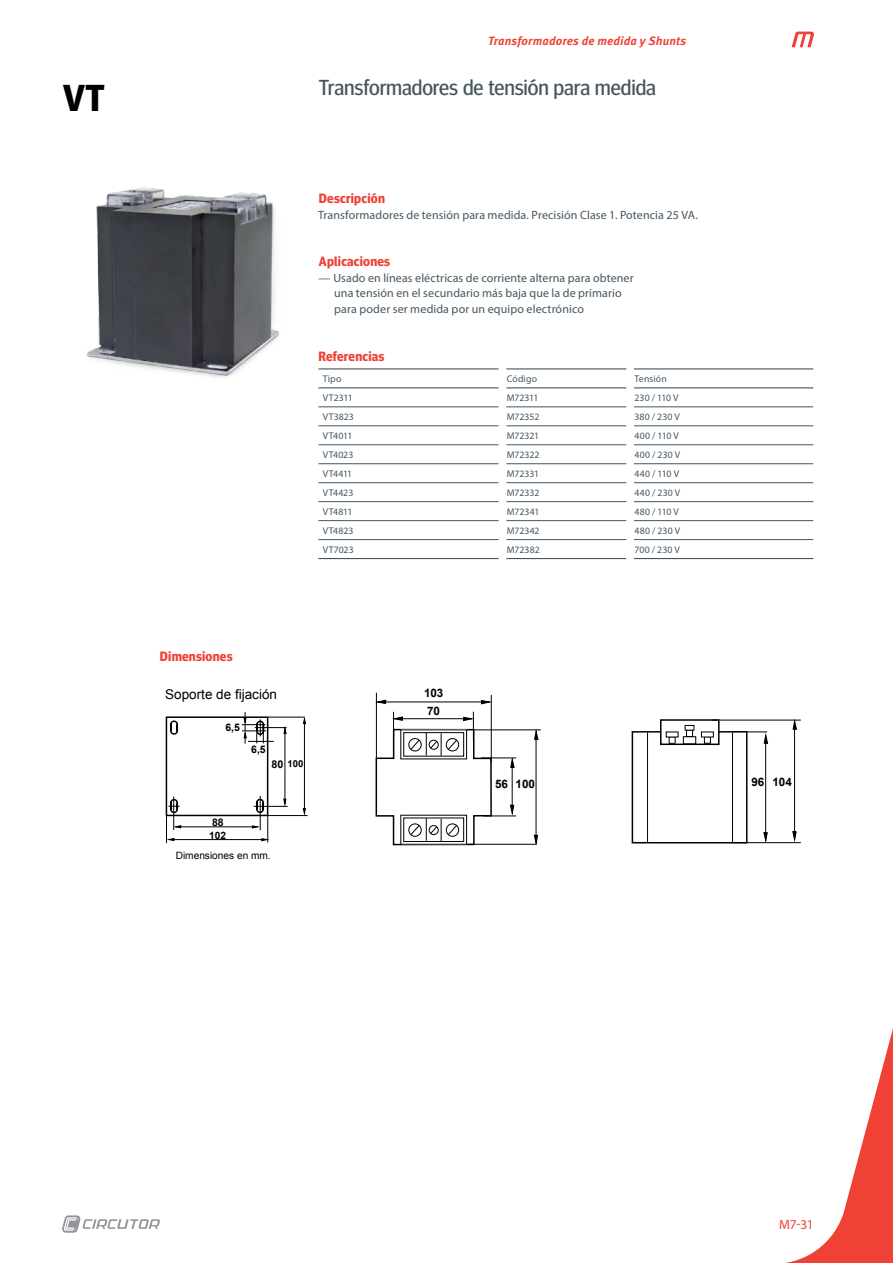
<style>
.page{position:relative;width:893px;height:1263px;background:#fff}
.page>*{position:absolute;margin:0;border:0;box-sizing:border-box;transform-origin:0 0}
.t1{font:700 37.5px "Meta Head OT";color:#000}
.t2{font:21.75px "Meta Head OT";letter-spacing:-.005em;color:#455560}
.t3{font:700 13.5px "Meta Head OT";letter-spacing:.015em;color:#ef4135}
.t4{font:13.5px "Arial";color:#000}
.t5{font:13.5px "Myriad Pro";color:#ef4135}
.t6{font:12px/15.8px "Myriad Pro";letter-spacing:.01em;color:#455560}
.t7{font:italic 700 12px "Meta Pro";letter-spacing:.01em;color:#ef4135}
.t8{font:700 11.7px/17.4px "Arial";color:#000}
.t9{font:700 10.5px "Arial";color:#000}
.t10{font:700 10.35px "Arial";color:#000}
.t11{font:700 10.2px "Arial";color:#000}
.t12{font:10.05px "Arial";color:#000}
.t13{font:9.75px "Myriad Pro";letter-spacing:.01em;color:#455560}
.t14{font:700 9.6px "Arial";color:#000}
.s1{font-size:10.8px}
</style>
<div class="page">
<svg style="left:785px;top:1029px;width:108px;height:234px"></svg>
<svg style="left:792px;top:32px;width:22px;height:15px"></svg>
<svg style="left:62px;top:1215px;width:98px;height:18px"></svg>
<img style="left:87px;top:187px;width:192px;height:191px">
<hr style="left:318px;top:558px;width:181px;height:1px;background:#455560">
<hr style="left:506px;top:558px;width:120px;height:1px;background:#455560">
<hr style="left:634px;top:558px;width:179px;height:1px;background:#455560">
<hr style="left:318px;top:407px;width:181px;height:1px;background:#455560">
<hr style="left:506px;top:407px;width:120px;height:1px;background:#455560">
<hr style="left:634px;top:407px;width:179px;height:1px;background:#455560">
<hr style="left:318px;top:426px;width:181px;height:1px;background:#455560">
<hr style="left:506px;top:426px;width:120px;height:1px;background:#455560">
<hr style="left:634px;top:426px;width:179px;height:1px;background:#455560">
<hr style="left:318px;top:368px;width:181px;height:1px;background:#455560">
<hr style="left:506px;top:368px;width:120px;height:1px;background:#455560">
<hr style="left:634px;top:368px;width:179px;height:1px;background:#455560">
<hr style="left:318px;top:387px;width:181px;height:1px;background:#455560">
<hr style="left:506px;top:387px;width:120px;height:1px;background:#455560">
<hr style="left:634px;top:387px;width:179px;height:1px;background:#455560">
<hr style="left:318px;top:444px;width:181px;height:1px;background:#455560">
<hr style="left:506px;top:444px;width:120px;height:1px;background:#455560">
<hr style="left:634px;top:444px;width:179px;height:1px;background:#455560">
<hr style="left:318px;top:463px;width:181px;height:1px;background:#455560">
<hr style="left:506px;top:463px;width:120px;height:1px;background:#455560">
<hr style="left:634px;top:463px;width:179px;height:1px;background:#455560">
<hr style="left:318px;top:482px;width:181px;height:1px;background:#455560">
<hr style="left:506px;top:482px;width:120px;height:1px;background:#455560">
<hr style="left:634px;top:482px;width:179px;height:1px;background:#455560">
<hr style="left:318px;top:501px;width:181px;height:1px;background:#455560">
<hr style="left:506px;top:501px;width:120px;height:1px;background:#455560">
<hr style="left:634px;top:501px;width:179px;height:1px;background:#455560">
<hr style="left:318px;top:520px;width:181px;height:1px;background:#455560">
<hr style="left:506px;top:520px;width:120px;height:1px;background:#455560">
<hr style="left:634px;top:520px;width:179px;height:1px;background:#455560">
<hr style="left:318px;top:539px;width:181px;height:1px;background:#455560">
<hr style="left:506px;top:539px;width:120px;height:1px;background:#455560">
<hr style="left:634px;top:539px;width:179px;height:1px;background:#455560">
<hr style="left:734px;top:731px;width:33px;height:1px;background:#000">
<div style="left:632px;top:731px;width:115px;height:112px;border:2px solid #000"></div>
<div style="left:661px;top:720px;width:58px;height:24px;background:#fff"></div>
<div style="left:660px;top:719px;width:59px;height:26px;border:2px solid #000"></div>
<hr style="left:647px;top:732px;width:1px;height:110px;background:#000">
<hr style="left:732px;top:732px;width:1px;height:110px;background:#000">
<div style="left:669px;top:736px;width:6px;height:8px;border:1px solid #000"></div>
<div style="left:704px;top:736px;width:7px;height:8px;border:1px solid #000"></div>
<div style="left:701px;top:732px;width:13px;height:5px;border:1px solid #000"></div>
<div style="left:683px;top:736px;width:13px;height:8px;border:1px solid #000"></div>
<div style="left:686px;top:730px;width:7px;height:7px;border:1px solid #000"></div>
<div style="left:685px;top:725px;width:9px;height:5px;border:1px solid #000"></div>
<hr style="left:731px;top:842px;width:70px;height:1px;background:#000">
<svg style="left:763px;top:832px;width:5px;height:12px"></svg>
<svg style="left:763px;top:731px;width:5px;height:13px"></svg>
<hr style="left:765px;top:739px;width:1px;height:98px;background:#000">
<hr style="left:712px;top:720px;width:89px;height:1px;background:#000">
<svg style="left:792px;top:831px;width:5px;height:13px"></svg>
<svg style="left:792px;top:718px;width:5px;height:12px"></svg>
<hr style="left:794px;top:725px;width:1px;height:111px;background:#000">
<hr style="left:466px;top:729px;width:75px;height:1px;background:#000">
<svg style="left:533px;top:834px;width:5px;height:12px"></svg>
<svg style="left:534px;top:729px;width:5px;height:11px"></svg>
<hr style="left:536px;top:735px;width:1px;height:105px;background:#000">
<hr style="left:469px;top:844px;width:67px;height:1px;background:#000">
<hr style="left:481px;top:757px;width:35px;height:1px;background:#000">
<hr style="left:483px;top:815px;width:33px;height:1px;background:#000">
<svg style="left:509px;top:804px;width:6px;height:13px"></svg>
<svg style="left:510px;top:757px;width:5px;height:11px"></svg>
<hr style="left:512px;top:763px;width:1px;height:47px;background:#000">
<hr style="left:376px;top:693px;width:1px;height:68px;background:#000">
<hr style="left:491px;top:695px;width:1px;height:68px;background:#000">
<svg style="left:480px;top:700px;width:12px;height:5px"></svg>
<svg style="left:375px;top:699px;width:12px;height:5px"></svg>
<hr style="left:381px;top:701px;width:105px;height:1px;background:#000">
<svg style="left:375px;top:712px;width:118px;height:134px"></svg>
<hr style="left:398px;top:718px;width:70px;height:1px;background:#000">
<hr style="left:268px;top:717px;width:36px;height:1px;background:#000">
<hr style="left:254px;top:806px;width:34px;height:1px;background:#000">
<hr style="left:268px;top:815px;width:40px;height:1px;background:#000">
<hr style="left:255px;top:727px;width:32px;height:1px;background:#000">
<svg style="left:303px;top:808px;width:3px;height:7px"></svg>
<svg style="left:303px;top:717px;width:3px;height:7px"></svg>
<hr style="left:304px;top:721px;width:1px;height:90px;background:#000">
<svg style="left:283px;top:799px;width:3px;height:7px"></svg>
<hr style="left:285px;top:730px;width:1px;height:72px;background:#000">
<svg style="left:165px;top:712px;width:109px;height:131px"></svg>
<p class="t7" style="left:488px;top:32px;width:200px">Transformadores de medida y Shunts</p>
<h1 class="t1" style="left:63px;top:75px;width:43px">VT</h1>
<h2 class="t2" style="left:319px;top:74px;width:339px">Transformadores de tensión para medida</h2>
<p class="t3" style="left:319px;top:190px;width:67px">Descripción</p>
<p class="t6" style="left:318px;top:206px;width:381px">Transformadores de tensión para medida. Precisión Clase 1. Potencia 25 VA.</p>
<p class="t3" style="left:319px;top:253px;width:73px">Aplicaciones</p>
<p class="t6" style="left:334px;top:270px;width:301px;text-indent:-16px">— Usado en líneas eléctricas de corriente alterna para obtener una tensión en el secundario más baja que la de primario para poder ser medida por un equipo electrónico</p>
<p class="t3" style="left:318px;top:348px;width:67px">Referencias</p>
<p class="t13" style="left:323px;top:373px;width:20px">Tipo</p>
<p class="t13" style="left:507px;top:373px;width:32px">Código</p>
<p class="t13" style="left:634px;top:373px;width:34px">Tensión</p>
<p class="t13" style="left:323px;top:392px;width:32px">VT2311</p>
<p class="t13" style="left:507px;top:392px;width:33px">M72311</p>
<p class="t13" style="left:634px;top:392px;width:46px">230 / 110 V</p>
<p class="t13" style="left:323px;top:410px;width:33px">VT3823</p>
<p class="t13" style="left:507px;top:410px;width:34px">M72352</p>
<p class="t13" style="left:634px;top:410px;width:47px">380 / 230 V</p>
<p class="t13" style="left:323px;top:429px;width:31px">VT4011</p>
<p class="t13" style="left:507px;top:429px;width:34px">M72321</p>
<p class="t13" style="left:634px;top:429px;width:46px">400 / 110 V</p>
<p class="t13" style="left:323px;top:448px;width:32px">VT4023</p>
<p class="t13" style="left:507px;top:448px;width:34px">M72322</p>
<p class="t13" style="left:634px;top:448px;width:47px">400 / 230 V</p>
<p class="t13" style="left:323px;top:467px;width:31px">VT4411</p>
<p class="t13" style="left:507px;top:467px;width:34px">M72331</p>
<p class="t13" style="left:634px;top:467px;width:46px">440 / 110 V</p>
<p class="t13" style="left:323px;top:486px;width:32px">VT4423</p>
<p class="t13" style="left:507px;top:486px;width:34px">M72332</p>
<p class="t13" style="left:634px;top:486px;width:47px">440 / 230 V</p>
<p class="t13" style="left:323px;top:505px;width:31px">VT4811</p>
<p class="t13" style="left:507px;top:505px;width:34px">M72341</p>
<p class="t13" style="left:634px;top:505px;width:46px">480 / 110 V</p>
<p class="t13" style="left:323px;top:524px;width:32px">VT4823</p>
<p class="t13" style="left:507px;top:524px;width:34px">M72342</p>
<p class="t13" style="left:634px;top:524px;width:47px">480 / 230 V</p>
<p class="t13" style="left:323px;top:543px;width:33px">VT7023</p>
<p class="t13" style="left:507px;top:543px;width:34px">M72382</p>
<p class="t13" style="left:634px;top:543px;width:47px">700 / 230 V</p>
<p class="t3" style="left:160px;top:648px;width:74px">Dimensiones</p>
<p class="t4" style="left:165px;top:685px;width:113px">Soporte de fijación</p>
<p class="t10" style="left:225px;top:720px;width:16px">6,5</p>
<p class="t10" style="left:251px;top:743px;width:16px">6,5</p>
<p class="t14" style="left:271px;top:757px;width:34px"><span class="s1">80</span> 100</p>
<p class="t9" style="left:212px;top:815px;width:13px">88</p>
<p class="t11" style="left:209px;top:828px;width:18px">102</p>
<p class="t12" style="left:176px;top:849px;width:97px">Dimensiones en mm.</p>
<p class="t8" style="left:424px;top:685px;width:21px">103<br>70</p>
<p class="t8" style="left:495px;top:776px;width:41px">56 100</p>
<p class="t8" style="left:751px;top:773px;width:42px">96 104</p>
<p class="t5" style="left:779px;top:1216px;width:36px">M7-31</p>
</div>
